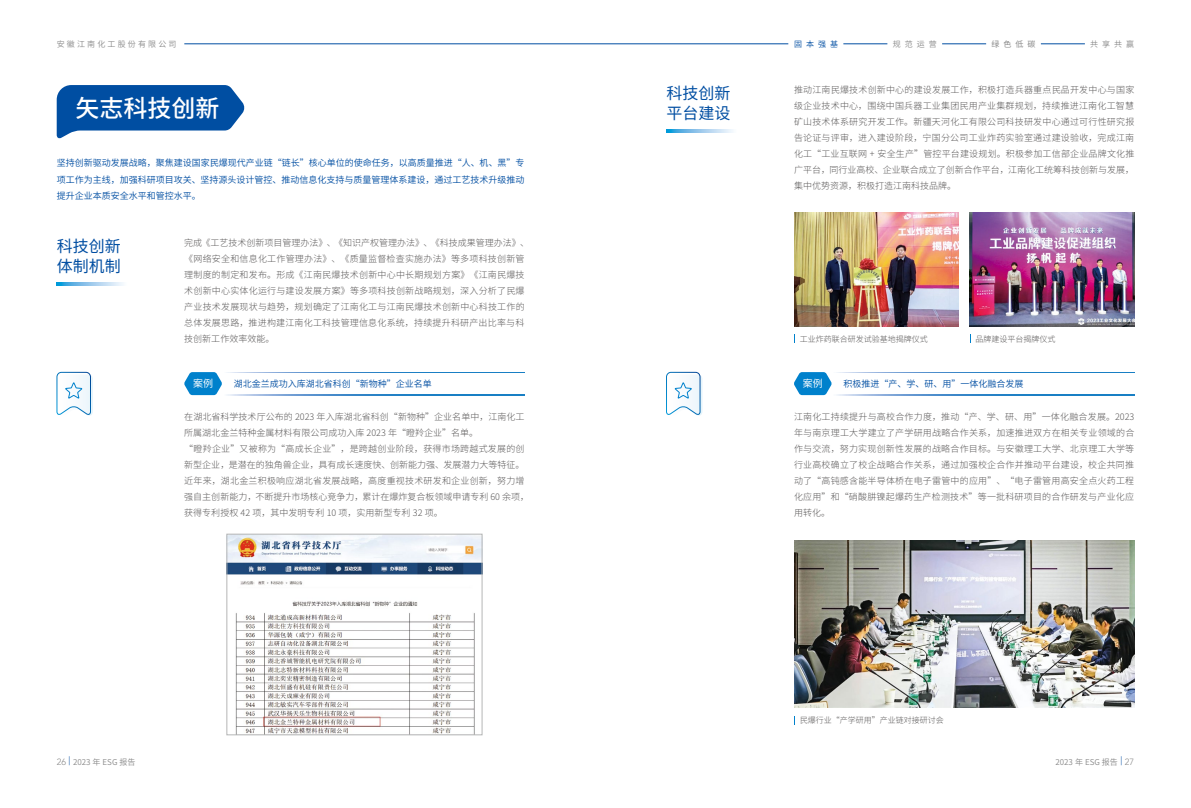
<style>
.page{position:relative;width:1191px;height:808px;background:#fff}
.page>*{position:absolute;margin:0;border:0;box-sizing:border-box;transform-origin:0 0}
.t1{font:500 24px "Source Han Sans CN";color:#fff}
.t2{font:16px/20px "Source Han Sans CN";color:#004ea2}
.t3{font:10px "Source Han Sans CN";color:#fff}
.t4{font:300 9px/16px "Source Han Sans CN";letter-spacing:.025em;color:#595757;text-align:justify}
.t5{font:300 9px/16px "Source Han Sans CN";color:#595757}
.t6{font:9px/16px "Source Han Sans CN";color:#004ea2;text-align:justify}
.t7{font:300 8px "Source Han Sans CN";color:#595757}
.t8{font:8px "Source Han Sans CN";color:#898989}
.t9{font:8px "Source Han Sans CN";letter-spacing:.27em;color:#898989}
.t10{font:8px "Source Han Sans CN";color:#004ea2}
.t11{font:8px "Source Han Sans CN";color:#898989}
.s1{font-family:"Avenir LT Std";font-weight:300;font-size:9px}
.s2{font-family:"Avenir LT Std";font-weight:300;font-size:9px;color:#004ea2}
</style>
<div class="page">
<hr style="left:843px;top:44px;width:44px;height:1px;background:#004ea2">
<hr style="left:942px;top:44px;width:44px;height:1px;background:#004ea2">
<hr style="left:1040px;top:44px;width:44px;height:1px;background:#004ea2">
<hr style="left:184px;top:44px;width:604px;height:1px;background:#004ea2">
<svg style="left:57px;top:85px;width:188px;height:54px"></svg>
<svg style="left:57px;top:283px;width:66px;height:3px"></svg>
<svg style="left:666px;top:130px;width:67px;height:3px"></svg>
<svg style="left:184px;top:372px;width:38px;height:23px"></svg>
<svg style="left:794px;top:372px;width:37px;height:23px"></svg>
<svg style="left:227px;top:372px;width:297px;height:1px"></svg>
<svg style="left:837px;top:372px;width:297px;height:1px"></svg>
<svg style="left:227px;top:395px;width:297px;height:1px"></svg>
<svg style="left:837px;top:395px;width:297px;height:1px"></svg>
<img style="left:794px;top:213px;width:164px;height:113px">
<img style="left:969px;top:213px;width:165px;height:113px">
<img style="left:794px;top:540px;width:340px;height:168px">
<svg style="left:666px;top:372px;width:36px;height:44px"></svg>
<svg style="left:56px;top:372px;width:37px;height:44px"></svg>
<img style="left:229px;top:536px;width:251px;height:197px">
<div style="left:227px;top:534px;width:255px;height:201px;border:1px solid #b5b6b6"></div>
<p class="t9" style="left:57px;top:40px;width:121px">安徽江南化工股份有限公司</p>
<p class="t10" style="left:794px;top:40px;width:45px">固 本 强 基</p>
<p class="t8" style="left:892px;top:40px;width:45px">规 范 运 营</p>
<p class="t11" style="left:991px;top:40px;width:45px">绿 色 低 碳</p>
<p class="t8" style="left:1090px;top:40px;width:45px">共 享 共 赢</p>
<h1 class="t1" style="left:75px;top:96px;width:145px">矢志科技创新</h1>
<p class="t6" style="left:57px;top:155px;width:469px">坚持创新驱动发展战略，聚焦建设国家民爆现代产业链“链长”核心单位的使命任务，以高质量推进“人、机、黑”专项工作为主线，加强科研项目攻关、坚持源头设计管控、推动信息化支持与质量管理体系建设，通过工艺技术升级推动提升企业本质安全水平和管控水平。</p>
<h2 class="t2" style="left:57px;top:236px;width:65px">科技创新体制机制</h2>
<p class="t4" style="left:184px;top:235px;width:346px;text-align:left">完成《工艺技术创新项目管理办法》、《知识产权管理办法》、《科技成果管理办法》、《网络安全和信息化工作管理办法》、《质量监督检查实施办法》等多项科技创新管理制度的制定和发布。形成《江南民爆技术创新中心中长期规划方案》《江南民爆技术创新中心实体化运行与建设发展方案》等多项科技创新战略规划，深入分析了民爆产业技术发展现状与趋势，规划确定了江南化工与江南民爆技术创新中心科技工作的总体发展思路，推进构建江南化工科技管理信息化系统，持续提升科研产出比率与科技创新工作效率效能。</p>
<h2 class="t2" style="left:666px;top:83px;width:65px">科技创新平台建设</h2>
<p class="t4" style="left:794px;top:82px;width:342px">推动江南民爆技术创新中心的建设发展工作，积极打造兵器重点民品开发中心与国家级企业技术中心，围绕中国兵器工业集团民用产业集群规划，持续推进江南化工智慧矿山技术体系研究开发工作。新疆天河化工有限公司科技研发中心通过可行性研究报告论证与评审，进入建设阶段，宁国分公司工业炸药实验室通过建设验收，完成江南化工“工业互联网 + 安全生产”管控平台建设规划。积极参加工信部企业品牌文化推广平台，同行业高校、企业联合成立了创新合作平台，江南化工统筹科技创新与发展，集中优势资源，积极打造江南科技品牌。</p>
<p class="t7" style="left:799px;top:335px;width:129px">工业炸药联合研发试验基地揭牌仪式</p>
<p class="t7" style="left:975px;top:335px;width:81px">品牌建设平台揭牌仪式</p>
<p class="t3" style="left:193px;top:378px;width:21px">案例</p>
<p class="t6" style="left:234px;top:376px;width:200px">湖北金兰成功入库湖北省科创“新物种”企业名单</p>
<p class="t3" style="left:802px;top:378px;width:21px">案例</p>
<p class="t6" style="left:843px;top:376px;width:181px">积极推进“产、学、研、用”一体化融合发展</p>
<p class="t5" style="left:184px;top:409px;width:346px">在湖北省科学技术厅公布的 2023 年入库湖北省科创“新物种”企业名单中，江南化工所属湖北金兰特种金属材料有限公司成功入库 2023 年“瞪羚企业”名单。<br>“瞪羚企业”又被称为“高成长企业”，是跨越创业阶段，获得市场跨越式发展的创新型企业，是潜在的独角兽企业，具有成长速度快、创新能力强、发展潜力大等特征。近年来，湖北金兰积极响应湖北省发展战略，高度重视技术研发和企业创新，努力增强自主创新能力，不断提升市场核心竞争力，累计在爆炸复合板领域申请专利 60 余项，获得专利授权 42 项，其中发明专利 10 项，实用新型专利 32 项。</p>
<p class="t4" style="left:794px;top:409px;width:342px">江南化工持续提升与高校合作力度，推动“产、学、研、用”一体化融合发展。2023年与南京理工大学建立了产学研用战略合作关系，加速推进双方在相关专业领域的合作与交流，努力实现创新性发展的战略合作目标。与安徽理工大学、北京理工大学等行业高校确立了校企战略合作关系，通过加强校企合作并推动平台建设，校企共同推动了“高钝感含能半导体桥在电子雷管中的应用”、“电子雷管用高安全点火药工程化应用”和“硝酸肼镍起爆药生产检测技术”等一批科研项目的合作研发与产业化应用转化。</p>
<p class="t7" style="left:799px;top:716px;width:145px">民爆行业“产学研用”产业链对接研讨会</p>
<p class="t8" style="left:57px;top:757px;width:80px"><span class="s1">26</span> <span class="s2">|</span> 2023 年 ESG 报告</p>
<p class="t8" style="left:1055px;top:757px;width:80px">2023 年 ESG 报告 <span class="s2">|</span> <span class="s1">27</span></p>
</div>
